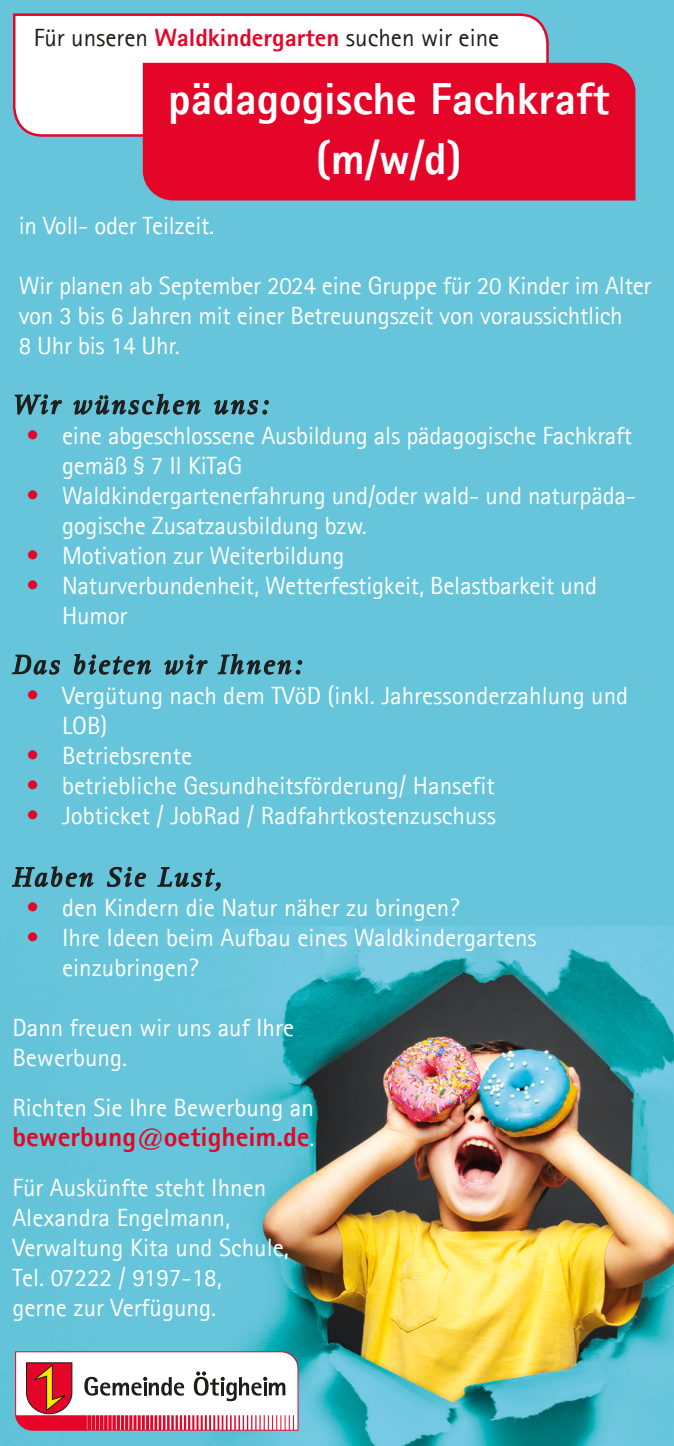
<style>
.page{position:relative;width:674px;height:1446px;background:#fff}
.page>*{position:absolute;margin:0;border:0;box-sizing:border-box;transform-origin:0 0}
.t1{font:800 45px/60px "Agfa Rotis Sans Serif";color:#fff;text-align:center}
.t2{font:italic 27.5px "Agfa Rotis Serif";letter-spacing:.075em;color:#1d1d1b}
.t3{font:800 27.5px "Agfa Rotis Sans Serif";color:#e40528}
.t4{font:25px/30px "Agfa Rotis Sans Serif";color:#fff}
.t5{font:25px "Agfa Rotis Sans Serif";color:#1d1d1b}
.s1{font-weight:800;color:#e40528}
.s2{color:#e40528}
.s3{font-weight:400;font-size:25px;color:#fff}
</style>
<div class="page">
<div style="left:0;top:0;width:673px;height:1446px;background:#66c5da"></div>
<svg style="left:13px;top:13px;width:536px;height:124px;background:#faeef1"></svg>
<div style="left:142px;top:62px;width:493px;height:139px;background:#e40528"></div>
<img style="left:0;top:926px;width:673px;height:520px">
<svg style="left:15px;top:1351px;width:283px;height:80px;background:#e5b6bb"></svg>
<svg style="left:14px;top:394px;width:48px;height:21px"></svg>
<svg style="left:73px;top:393px;width:128px;height:22px"></svg>
<svg style="left:213px;top:400px;width:56px;height:15px"></svg>
<svg style="left:11px;top:654px;width:49px;height:21px"></svg>
<svg style="left:74px;top:653px;width:78px;height:22px"></svg>
<svg style="left:164px;top:654px;width:44px;height:21px"></svg>
<svg style="left:217px;top:653px;width:86px;height:22px"></svg>
<svg style="left:11px;top:866px;width:83px;height:21px"></svg>
<svg style="left:107px;top:866px;width:40px;height:21px"></svg>
<svg style="left:157px;top:867px;width:64px;height:24px"></svg>
<p class="t5" style="left:34px;top:23px;width:467px">Für unseren <span class="s1">Waldkindergarten</span> suchen wir eine</p>
<h1 class="t1" style="left:168px;top:68px;width:442px">pädagogische Fachkraft (m/w/d)</h1>
<p class="t4" style="left:19px;top:210px;width:197px">in Voll- oder Teilzeit.</p>
<p class="t4" style="left:19px;top:270px;width:633px">Wir planen ab September 2024 eine Gruppe für 20 Kinder im Alter von 3 bis 6 Jahren mit einer Betreuungszeit von voraussichtlich<br>8 Uhr bis 14 Uhr.</p>
<p class="t2" style="left:12px;top:389px;width:258px">Wir wünschen uns:</p>
<p class="t4" style="left:62px;top:420px;width:571px;text-indent:-35px"><span class="s2">•</span> eine abgeschlossene Ausbildung als pädagogische Fachkraft gemäß § 7 II KiTaG</p>
<p class="t4" style="left:62px;top:480px;width:575px;text-indent:-35px"><span class="s2">•</span> Waldkindergartenerfahrung und/oder wald- und naturpäda&shy;gogische Zusatzausbildung bzw.</p>
<p class="t4" style="left:27px;top:540px;width:319px"><span class="s2">•</span> Motivation zur Weiterbildung</p>
<p class="t4" style="left:62px;top:570px;width:536px;text-indent:-35px"><span class="s2">•</span> Naturverbundenheit, Wetterfestigkeit, Belastbarkeit und<br>Humor</p>
<p class="t2" style="left:12px;top:649px;width:291px">Das bieten wir Ihnen:</p>
<p class="t4" style="left:62px;top:680px;width:567px;text-indent:-35px"><span class="s2">•</span> Vergütung nach dem TVöD (inkl. Jahressonderzahlung und<br>LOB)</p>
<p class="t4" style="left:27px;top:740px;width:167px"><span class="s2">•</span> Betriebsrente</p>
<p class="t4" style="left:27px;top:770px;width:469px"><span class="s2">•</span> betriebliche Gesundheitsförderung/ Hansefit</p>
<p class="t4" style="left:27px;top:800px;width:471px"><span class="s2">•</span> Jobticket / JobRad / Radfahrtkostenzuschuss</p>
<p class="t2" style="left:12px;top:861px;width:211px">Haben Sie Lust,</p>
<p class="t4" style="left:27px;top:892px;width:434px"><span class="s2">•</span> den Kindern die Natur näher zu bringen?</p>
<p class="t4" style="left:62px;top:922px;width:476px;text-indent:-35px"><span class="s2">•</span> Ihre Ideen beim Aufbau eines Waldkindergartens einzubringen?</p>
<p class="t4" style="left:12px;top:1012px;width:283px">Dann freuen wir uns auf Ihre<br>Bewerbung.</p>
<p class="t4" style="left:12px;top:1092px;width:303px">Richten Sie Ihre Bewerbung an</p>
<p class="t3" style="left:12px;top:1119px;width:304px">bewerbung@oetigheim.de<span class="s3">.</span></p>
<p class="t4" style="left:12px;top:1172px;width:278px">Für Auskünfte steht Ihnen<br>Alexandra Engelmann,<br>Verwaltung Kita und Schule,<br>Tel. 07222 / 9197-18,<br>gerne zur Verfügung.</p>
</div>
